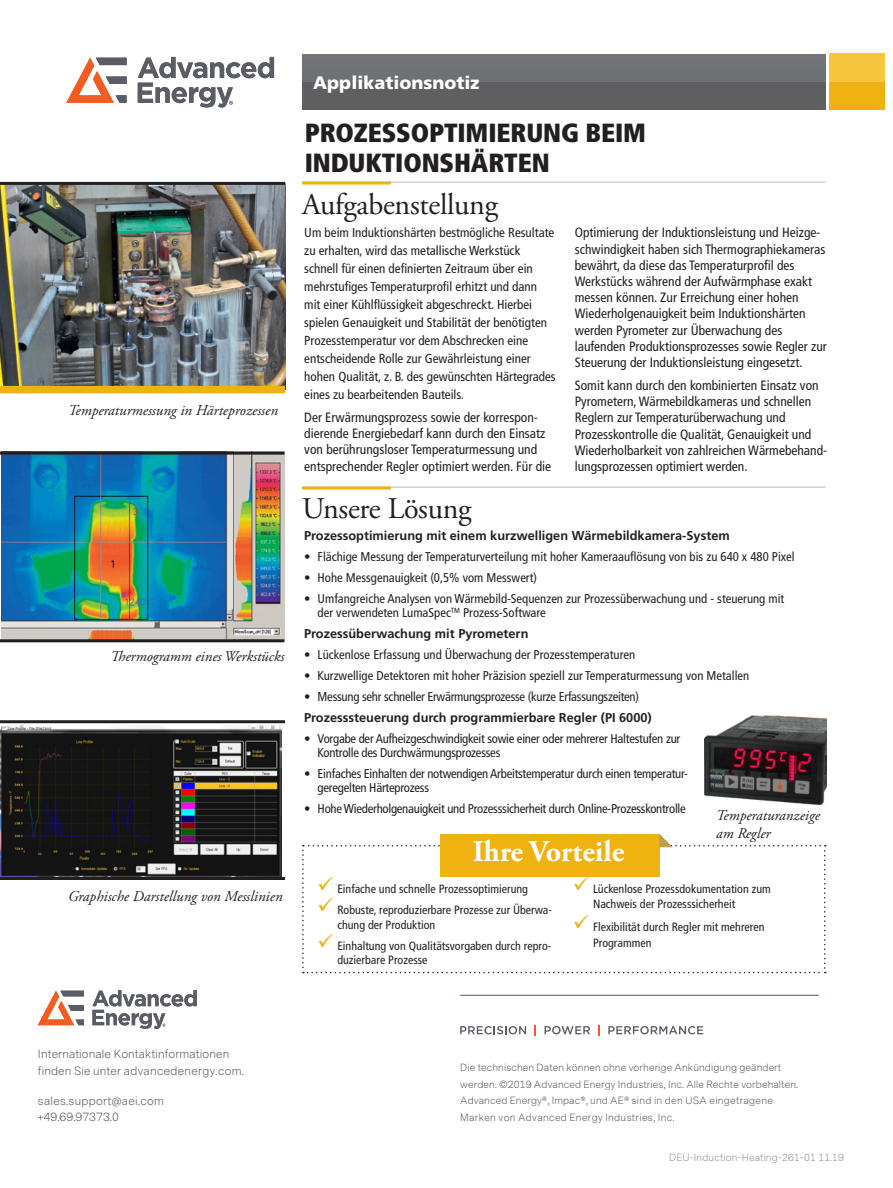
<style>
.page{position:relative;width:893px;height:1188px;background:#fff}
.page>*{position:absolute;margin:0;border:0;box-sizing:border-box;transform-origin:0 0}
.H0_Header{font:30px "Adobe Garamond Pro";letter-spacing:-.01em;color:#231f20}
.Drop_Cap{font:700 30px "Adobe Garamond Pro";color:#fff}
.Sub_Heading_2{font:900 condensed 26.25px/30px "Frutiger";letter-spacing:-.005em;color:#231f20}
.Header_White{font:900 18px "Frutiger";color:#fff}
.Image_Caption{font:italic 15px/18px "Adobe Garamond Pro";color:#231f20}
.Column_Text{font:condensed 13.5px/16.2px "Frutiger";color:#231f20}
.Column_Text-2{font:condensed 13.05px/18px "Frutiger";color:#231f20}
.Column_Text-3{font:condensed 12.75px/14.2px "Frutiger";color:#231f20}
.Column_Text-4{font:condensed 12.75px/14.2px "Frutiger";letter-spacing:-.02em;color:#231f20}
.Column_Text-5{font:700 12.75px "Frutiger";color:#231f20}
.Checklist{font:condensed 12px/14.4px "Frutiger";color:#231f20}
.t1{font:300 11.25px/16.5px "Messina Sans";letter-spacing:.01em;color:#57585a}
.t2{font:300 9.75px/16.5px "Messina Sans";letter-spacing:.01em;color:#57585a}
.t3{font:300 9.75px "Messina Sans";letter-spacing:.01em;color:#85909f}
</style>
<div class="page">
<div style="left:302px;top:54px;width:523px;height:55px;background:linear-gradient(to right,#68686b,#68686b)"></div>
<svg style="left:830px;top:54px;width:54px;height:55px;background:#f3bc27"></svg>
<img style="left:2px;top:455px;width:282px;height:184px">
<hr style="left:0;top:452px;width:284px;height:3px;background:#231f20">
<hr style="left:0;top:639px;width:284px;height:3px;background:#231f20">
<img style="left:1px;top:185px;width:284px;height:201px">
<img style="left:0;top:726px;width:281px;height:151px">
<div style="left:0;top:386px;width:285px;height:7px;background:#efb211"></div>
<hr style="left:0;top:182px;width:285px;height:3px;background:#231f20">
<img style="left:705px;top:716px;width:121px;height:88px">
<hr style="left:0;top:720px;width:285px;height:3px;background:#231f20">
<hr style="left:0;top:877px;width:285px;height:3px;background:#231f20">
<hr style="left:302px;top:181px;width:523px;height:2px;background:#d1d2d4">
<hr style="left:302px;top:182px;width:89px;height:3px;background:#efb211">
<hr style="left:302px;top:486px;width:523px;height:2px;background:#d1d2d4">
<hr style="left:302px;top:487px;width:89px;height:3px;background:#efb211">
<svg style="left:66px;top:58px;width:61px;height:45px"></svg>
<svg style="left:138px;top:57px;width:136px;height:50px"></svg>
<hr style="left:460px;top:995px;width:359px;height:1px;background:#93316c">
<svg style="left:460px;top:1026px;width:66px;height:8px"></svg>
<svg style="left:545px;top:1026px;width:45px;height:8px"></svg>
<svg style="left:608px;top:1026px;width:95px;height:8px"></svg>
<svg style="left:38px;top:991px;width:46px;height:34px"></svg>
<svg style="left:92px;top:990px;width:105px;height:39px"></svg>
<svg style="left:302px;top:834px;width:524px;height:139px"></svg>
<p class="Image_Caption" style="left:68px;top:402px;width:211px">Temperaturmessung in Härteprozessen</p>
<p class="Image_Caption" style="left:110px;top:648px;width:176px">Thermogramm eines Werkstücks</p>
<p class="Image_Caption" style="left:68px;top:888px;width:216px">Graphische Darstellung von Messlinien</p>
<p class="Header_White" style="left:313px;top:71px;width:168px">Applikationsnotiz</p>
<p class="Sub_Heading_2" style="left:305px;top:118px;width:343px">PROZESSOPTIMIERUNG BEIM<br>INDUKTIONSHÄRTEN</p>
<p class="H0_Header" style="left:302px;top:187px;width:197px">Aufgabenstellung</p>
<p class="Column_Text-2" style="left:304px;top:224px;width:253px">Um beim Induktionshärten bestmögliche Resultate zu erhalten, wird das metallische Werkstück schnell für einen definierten Zeitraum über ein mehrstufiges Temperaturprofil erhitzt und dann mit einer Kühlflüssigkeit abgeschreckt. Hierbei spielen Genauigkeit und Stabilität der benötigten Prozesstemperatur vor dem Abschrecken eine entscheidende Rolle zur Gewährleistung einer hohen Qualität, z. B. des gewünschten Härtegrades eines zu bearbeitenden Bauteils.</p>
<p class="Column_Text" style="left:304px;top:409px;width:248px">Der Erwärmungsprozess sowie der korrespon&shy;dierende Energiebedarf kann durch den Einsatz von berührungsloser Temperaturmessung und entsprechender Regler optimiert werden. Für die</p>
<p class="Column_Text" style="left:575px;top:225px;width:254px">Optimierung der Induktionsleistung und Heizge&shy;schwindigkeit haben sich Thermographiekameras bewährt, da diese das Temperaturprofil des Werkstücks während der Aufwärmphase exakt messen können. Zur Erreichung einer hohen Wiederholgenauigkeit beim Induktionshärten werden Pyrometer zur Überwachung des laufenden Produktionsprozesses sowie Regler zur Steuerung der Induktionsleistung eingesetzt.</p>
<p class="Column_Text" style="left:575px;top:377px;width:254px">Somit kann durch den kombinierten Einsatz von Pyrometern, Wärmebildkameras und schnellen Reglern zur Temperaturüberwachung und Prozesskontrolle die Qualität, Genauigkeit und Wiederholbarkeit von zahlreichen Wärmebehand&shy;lungsprozessen optimiert werden.</p>
<p class="H0_Header" style="left:302px;top:490px;width:171px">Unsere Lösung</p>
<p class="Column_Text-5" style="left:304px;top:528px;width:427px">Prozessoptimierung mit einem kurzwelligen Wärmebildkamera-System</p>
<p class="Column_Text-3" style="left:304px;top:549px;width:492px">• Flächige Messung der Temperaturverteilung mit hoher Kameraauflösung von bis zu 640 x 480 Pixel</p>
<p class="Column_Text-3" style="left:304px;top:570px;width:234px">• Hohe Messgenauigkeit (0,5% vom Messwert)</p>
<p class="Column_Text-3" style="left:318px;top:591px;width:468px;text-indent:-14px">• Umfangreiche Analysen von Wärmebild-Sequenzen zur Prozessüberwachung und - steuerung mit der verwendeten LumaSpec<sup>TM</sup> Prozess-Software</p>
<p class="Column_Text-5" style="left:304px;top:626px;width:226px">Prozessüberwachung mit Pyrometern</p>
<p class="Column_Text-3" style="left:304px;top:647px;width:333px">• Lückenlose Erfassung und Überwachung der Prozesstemperaturen</p>
<p class="Column_Text-3" style="left:304px;top:668px;width:447px">• Kurzwellige Detektoren mit hoher Präzision speziell zur Temperaturmessung von Metallen</p>
<p class="Column_Text-4" style="left:304px;top:689px;width:336px">• Messung sehr schneller Erwärmungsprozesse (kurze Erfassungszeiten)</p>
<p class="Column_Text-5" style="left:304px;top:710px;width:349px">Prozesssteuerung durch programmierbare Regler (PI 6000)</p>
<p class="Column_Text-4" style="left:318px;top:731px;width:364px;text-indent:-14px">• Vorgabe der Aufheizgeschwindigkeit sowie einer oder mehrerer Haltestufen zur<br>Kontrolle des Durchwärmungsprozesses</p>
<p class="Column_Text-4" style="left:318px;top:767px;width:372px;text-indent:-14px">• Einfaches Einhalten der notwendigen Arbeitstemperatur durch einen temperatur&shy;geregelten Härteprozess</p>
<p class="Column_Text-4" style="left:304px;top:802px;width:383px">• Hohe Wiederholgenauigkeit und Prozesssicherheit durch Online-Prozesskontrolle</p>
<p class="Image_Caption" style="left:716px;top:806px;width:105px">Temperaturanzeige am Regler</p>
<p class="Drop_Cap" style="left:473px;top:834px;width:153px">Ihre Vorteile</p>
<p class="Checklist" style="left:337px;top:882px;width:192px">Einfache und schnelle Prozessoptimierung</p>
<p class="Checklist" style="left:337px;top:903px;width:216px">Robuste, reproduzierbare Prozesse zur Überwa&shy;chung der Produktion</p>
<p class="Checklist" style="left:337px;top:939px;width:215px">Einhaltung von Qualitätsvorgaben durch repro&shy;duzierbare Prozesse</p>
<p class="Checklist" style="left:593px;top:882px;width:179px">Lückenlose Prozessdokumentation zum<br>Nachweis der Prozesssicherheit</p>
<p class="Checklist" style="left:593px;top:919px;width:173px;line-height:16.5px">Flexibilität durch Regler mit mehreren<br>Programmen</p>
<p class="t1" style="left:38px;top:1046px;width:208px">Internationale Kontaktinformationen finden Sie unter advancedenergy.com.</p>
<p class="t1" style="left:38px;top:1093px;width:128px">sales.support@aei.com +49.69.97373.0</p>
<p class="t2" style="left:460px;top:1060px;width:339px">Die technischen Daten können ohne vorherige Ankündigung geändert werden. ©2019 Advanced Energy Industries, Inc. Alle Rechte vorbehalten.<br>Advanced Energy®, Impac®, und AE® sind in den USA eingetragene Marken von Advanced Energy Industries, Inc.</p>
<p class="t3" style="left:669px;top:1151px;width:176px">DEU-Induction-Heating-261-01 11.19</p>
</div>
